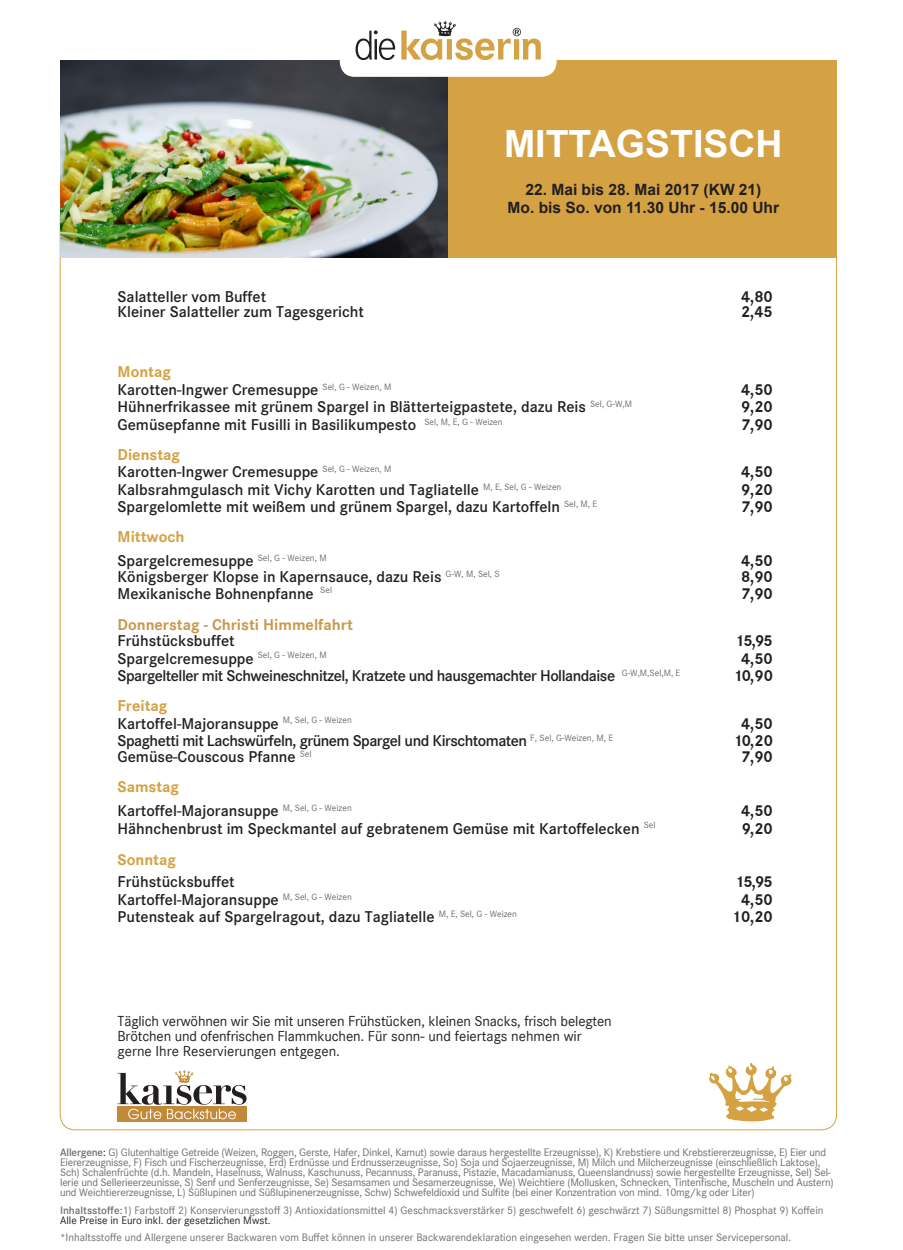
<style>
.page{position:relative;width:903px;height:1250px;background:#fff}
.page>*{position:absolute;margin:0;border:0;box-sizing:border-box;transform-origin:0 0}
.t1{font:700 37.5px "Arial";color:#fff}
.t2{font:600 16.25px "Corporate S";color:#231f20}
.t3{font:600 16.25px "Corporate S";letter-spacing:-.03em;color:#231f20}
.t4{font:700 16.25px "Corporate S";color:#231f20}
.t5{font:700 16.25px "Corporate S";color:#d4a143}
.t6{font:700 16.25px "Corporate S";color:#c8994f}
.t7{font:700 15.5px/18.6px "Arial";color:#231f20;text-align:center}
.t8{font:15px/15px "Corporate S";letter-spacing:-.01em;color:#231f20}
.t9{font:11.25px/10px "Corporate S";letter-spacing:-.015em;color:#6c6d70}
.s1{font-weight:600}
.s2{color:#231f20}
</style>
<div class="page">
<img style="left:60px;top:60px;width:388px;height:197px">
<div style="left:448px;top:60px;width:388px;height:197px;background:#d4a143"></div>
<div style="left:340px;top:15px;width:216px;height:62px;background:#fff;border-radius:15px"></div>
<svg style="left:401px;top:21px;width:140px;height:39px"></svg>
<svg style="left:355px;top:30px;width:40px;height:30px"></svg>
<div style="left:447px;top:39px;width:5px;height:21px;background:#d4a143"></div>
<svg style="left:514px;top:39px;width:5px;height:21px"></svg>
<svg style="left:709px;top:1063px;width:82px;height:58px"></svg>
<svg style="left:118px;top:1119px;width:128px;height:2px"></svg>
<svg style="left:118px;top:1070px;width:128px;height:49px"></svg>
<p class="t1" style="left:504px;top:118px;width:280px">MITTAGSTISCH</p>
<p class="t7" style="left:507px;top:180px;width:273px">22. Mai bis 28. Mai 2017 (KW 21)<br>Mo. bis So. von 11.30 Uhr - 15.00 Uhr</p>
<p class="t2" style="left:118px;top:288px;width:150px">Salatteller vom Buffet</p>
<p class="t4" style="left:741px;top:286px;width:33px">4,80</p>
<p class="t2" style="left:118px;top:303px;width:248px">Kleiner Salatteller zum Tagesgericht</p>
<p class="t4" style="left:741px;top:301px;width:33px">2,45</p>
<p class="t5" style="left:118px;top:361px;width:55px">Montag</p>
<p class="t2" style="left:118px;top:380px;width:275px">Karotten-Ingwer Cremesuppe <sup>Sel,</sup> <sup>G</sup> <sup>-</sup> <sup>Weizen,</sup> <sup>M</sup></p>
<p class="t4" style="left:741px;top:378px;width:33px">4,50</p>
<p class="t2" style="left:118px;top:398px;width:516px">Hühnerfrikassee mit grünem Spargel in Blätterteigpastete, dazu Reis <sup>Sel,</sup> <sup>G-W,M</sup></p>
<p class="t4" style="left:741px;top:396px;width:33px">9,20</p>
<p class="t2" style="left:118px;top:415px;width:386px">Gemüsepfanne mit Fusilli in Basilikumpesto <sup>Sel,</sup> <sup>M,</sup> <sup>E,</sup> <sup>G</sup> <sup>-</sup> <sup>Weizen</sup></p>
<p class="t4" style="left:741px;top:413px;width:33px">7,90</p>
<p class="t5" style="left:118px;top:443px;width:64px">Dienstag</p>
<p class="t2" style="left:118px;top:463px;width:275px">Karotten-Ingwer Cremesuppe <sup>Sel,</sup> <sup>G</sup> <sup>-</sup> <sup>Weizen,</sup> <sup>M</sup></p>
<p class="t4" style="left:741px;top:461px;width:33px">4,50</p>
<p class="t2" style="left:118px;top:480px;width:445px">Kalbsrahmgulasch mit Vichy Karotten und Tagliatelle <sup>M,</sup> <sup>E,</sup> <sup>Sel,</sup> <sup>G</sup> <sup>-</sup> <sup>Weizen</sup></p>
<p class="t4" style="left:741px;top:478px;width:33px">9,20</p>
<p class="t2" style="left:118px;top:498px;width:481px">Spargelomlette mit weißem und grünem Spargel, dazu Kartoffeln <sup>Sel,</sup> <sup>M,</sup> <sup>E</sup></p>
<p class="t4" style="left:741px;top:496px;width:33px">7,90</p>
<p class="t5" style="left:118px;top:526px;width:68px">Mittwoch</p>
<p class="t2" style="left:118px;top:552px;width:211px">Spargelcremesuppe <sup>Sel,</sup> <sup>G</sup> <sup>-</sup> <sup>Weizen,</sup> <sup>M</sup></p>
<p class="t4" style="left:741px;top:550px;width:33px">4,50</p>
<p class="t2" style="left:118px;top:568px;width:384px">Königsberger Klopse in Kapernsauce, dazu Reis <sup>G-W,</sup> <sup>M,</sup> <sup>Sel,</sup> <sup>S</sup></p>
<p class="t4" style="left:741px;top:566px;width:33px">8,90</p>
<p class="t2" style="left:118px;top:584px;width:216px">Mexikanische Bohnenpfanne <sup>Sel</sup></p>
<p class="t4" style="left:741px;top:582px;width:33px">7,90</p>
<p class="t6" style="left:118px;top:613px;width:237px">Donnerstag - Christi Himmelfahrt</p>
<p class="t2" style="left:118px;top:632px;width:119px">Frühstücksbuffet</p>
<p class="t4" style="left:735px;top:630px;width:39px">15,95</p>
<p class="t2" style="left:118px;top:649px;width:211px">Spargelcremesuppe <sup>Sel,</sup> <sup>G</sup> <sup>-</sup> <sup>Weizen,</sup> <sup>M</sup></p>
<p class="t4" style="left:741px;top:647px;width:33px">4,50</p>
<p class="t3" style="left:118px;top:667px;width:564px">Spargelteller mit Schweineschnitzel, Kratzete und hausgemachter Hollandaise <sup>G-W,M,Sel,M,</sup> <sup>E</sup></p>
<p class="t4" style="left:733px;top:665px;width:41px">10,90</p>
<p class="t5" style="left:118px;top:695px;width:51px">Freitag</p>
<p class="t2" style="left:118px;top:714px;width:236px">Kartoffel-Majoransuppe <sup>M,</sup> <sup>Sel,</sup> <sup>G</sup> <sup>-</sup> <sup>Weizen</sup></p>
<p class="t4" style="left:741px;top:712px;width:33px">4,50</p>
<p class="t3" style="left:118px;top:732px;width:497px">Spaghetti mit Lachswürfeln, grünem Spargel und Kirschtomaten <sup>F,</sup> <sup>Sel,</sup> <sup>G-Weizen,</sup> <sup>M,</sup> <sup>E</sup></p>
<p class="t4" style="left:733px;top:730px;width:41px">10,20</p>
<p class="t2" style="left:118px;top:748px;width:195px">Gemüse-Couscous Pfanne <sup>Sel</sup></p>
<p class="t4" style="left:741px;top:746px;width:33px">7,90</p>
<p class="t5" style="left:118px;top:776px;width:63px">Samstag</p>
<p class="t2" style="left:118px;top:802px;width:236px">Kartoffel-Majoransuppe <sup>M,</sup> <sup>Sel,</sup> <sup>G</sup> <sup>-</sup> <sup>Weizen</sup></p>
<p class="t4" style="left:741px;top:800px;width:33px">4,50</p>
<p class="t2" style="left:118px;top:819px;width:539px">Hähnchenbrust im Speckmantel auf gebratenem Gemüse mit Kartoffelecken <sup>Sel</sup></p>
<p class="t4" style="left:741px;top:817px;width:33px">9,20</p>
<p class="t5" style="left:118px;top:848px;width:60px">Sonntag</p>
<p class="t2" style="left:118px;top:873px;width:119px">Frühstücksbuffet</p>
<p class="t4" style="left:735px;top:871px;width:39px">15,95</p>
<p class="t2" style="left:118px;top:890px;width:236px">Kartoffel-Majoransuppe <sup>M,</sup> <sup>Sel,</sup> <sup>G</sup> <sup>-</sup> <sup>Weizen</sup></p>
<p class="t4" style="left:741px;top:888px;width:33px">4,50</p>
<p class="t2" style="left:118px;top:908px;width:401px">Putensteak auf Spargelragout, dazu Tagliatelle <sup>M,</sup> <sup>E,</sup> <sup>Sel,</sup> <sup>G</sup> <sup>-</sup> <sup>Weizen</sup></p>
<p class="t4" style="left:731px;top:906px;width:43px">10,20</p>
<p class="t8" style="left:118px;top:1013px;width:496px">Täglich verwöhnen wir Sie mit unseren Frühstücken, kleinen Snacks, frisch belegten<br>Brötchen und ofenfrischen Flammkuchen. Für sonn- und feiertags nehmen wir gerne Ihre Reservierungen entgegen.</p>
<p class="t9" style="left:60px;top:1147px;width:775px"><span class="s1">Allergene</span><span class="s2">:</span> G) Glutenhaltige Getreide (Weizen, Roggen, Gerste, Hafer, Dinkel, Kamut) sowie daraus hergestellte Erzeugnisse), K) Krebstiere und Krebstiererzeugnisse, E) Eier und Eiererzeugnisse, F) Fisch und Fischerzeugnisse, Erd) Erdnüsse und Erdnusserzeugnisse, So) Soja und Sojaerzeugnisse, M) Milch und Milcherzeugnisse (einschließlich Laktose), Sch) Schalenfrüchte (d.h. Mandeln, Haselnuss, Walnuss, Kaschunuss, Pecannuss, Paranuss, Pistazie, Macadamianuss, Queenslandnuss) sowie hergestellte Erzeugnisse, Sel) Sel&shy;lerie und Sellerieerzeunisse, S) Senf und Senferzeugnisse, Se) Sesamsamen und Sesamerzeugnisse, We) Weichtiere (Mollusken, Schnecken, Tintenfische, Muscheln und Austern) und Weichtiererzeugnisse, L) Süßlupinen und Süßlupinenerzeugnisse, Schw) Schwefeldioxid und Sulfite (bei einer Konzentration von mind. 10mg/kg oder Liter)</p>
<p class="t9" style="left:60px;top:1204px;width:765px"><span class="s1">Inhaltsstoffe:</span>1) Farbstoff 2) Konservierungsstoff 3) Antioxidationsmittel 4) Geschmacksverstärker 5) geschwefelt 6) geschwärzt 7) Süßungsmittel 8) Phosphat 9) Koffein<br><span class="s2">Alle Preise in Euro inkl. der gesetzlichen Mwst.</span></p>
<p class="t9" style="left:60px;top:1232px;width:732px">*Inhaltsstoffe und Allergene unserer Backwaren vom Buffet können in unserer Backwarendeklaration eingesehen werden. Fragen Sie bitte unser Servicepersonal.</p>
</div>
